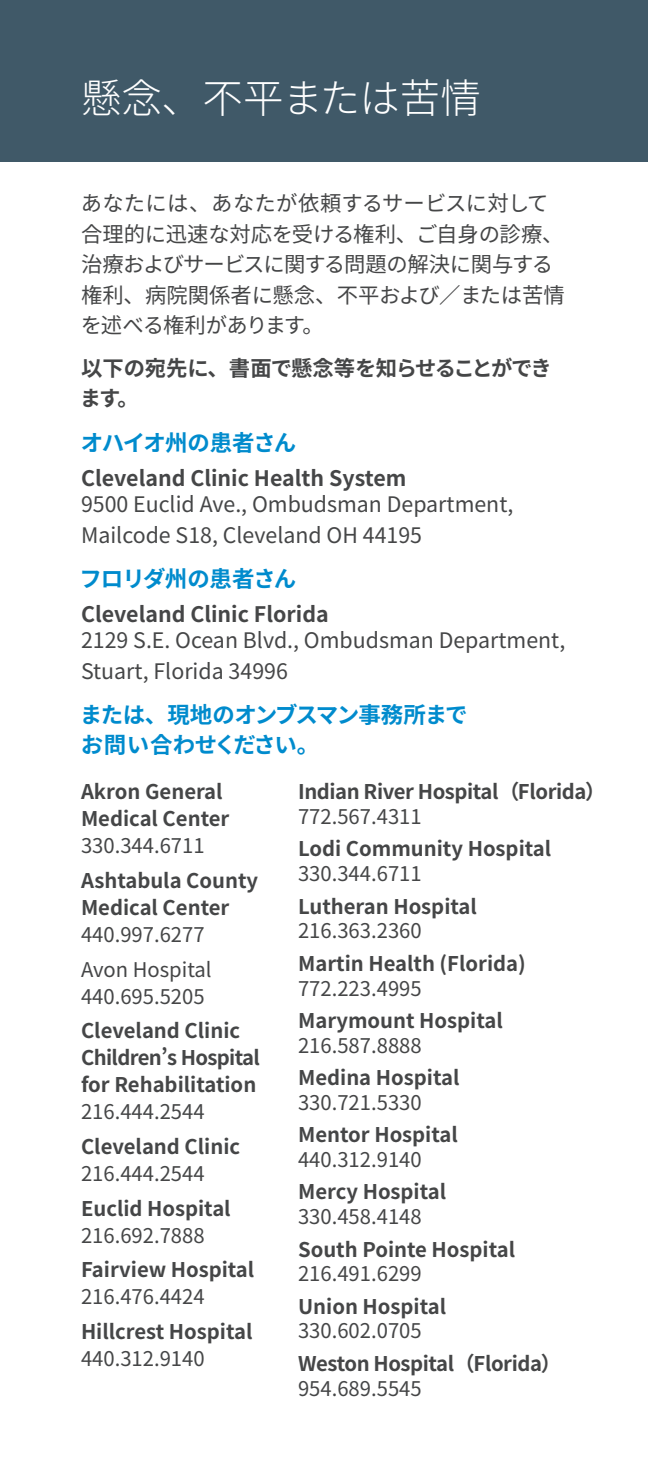
<style>
.page{position:relative;width:648px;height:1458px;background:#fff}
.page>*{position:absolute;margin:0;border:0;box-sizing:border-box;transform-origin:0 0}
.headline{font:300 40.5px "Noto Sans CJ Kjp";color:#fff}
.subhead{font:700 22.5px/30.4px "Noto Sans CJ Kjp";letter-spacing:-.045em;color:#008bcd}
.Body_Copy{font:21.38px/30.4px "Noto Sans CJ Kjp";color:#454647}
.Body_Copy-2{font:700 21.38px/30.4px "Noto Sans CJ Kjp";letter-spacing:-.045em;color:#454647}
.Body_Copy-3{font:700 20.25px/27px "Noto Sans CJ Kjp";color:#454647}
.Body_Copy-4{font:700 20.25px/24.8px "Noto Sans CJ Kjp";letter-spacing:-.02em;color:#454647}
.Body_Copy-5{font:20.25px/27px "Noto Sans CJ Kjp";color:#454647}
.s1{font-weight:700}
.s2{font-weight:400}
</style>
<div class="page">
<div style="left:0;top:0;width:648px;height:162px;background:#405968"></div>
<p class="headline" style="left:81px;top:76px;width:401px">懸念、不平または苦情</p>
<p class="Body_Copy" style="left:81px;top:189px;width:486px">あなたには、あなたが依頼するサービスに対して合理的に迅速な対応を受ける権利、ご自身の診療、治療およびサービスに関する問題の解決に関与する権利、病院関係者に懸念、不平および／または苦情を述べる権利があります。</p>
<p class="Body_Copy-2" style="left:80px;top:353px;width:473px">以下の宛先に、書面で懸念等を知らせることができます。</p>
<p class="subhead" style="left:81px;top:428px;width:217px">オハイオ州の患者さん</p>
<p class="Body_Copy" style="left:81px;top:466px;width:434px;line-height:25.9px"><span class="s1">Cleveland Clinic Health System<br></span>9500 Euclid Ave., Ombudsman Department,</p>
<p class="Body_Copy" style="left:81px;top:520px;width:343px">Mailcode S18, Cleveland OH 44195</p>
<p class="subhead" style="left:80px;top:564px;width:218px">フロリダ州の患者さん</p>
<p class="Body_Copy" style="left:81px;top:602px;width:486px;line-height:25.9px"><span class="s1">Cleveland Clinic Florida<br></span>2129 S.E. Ocean Blvd., Ombudsman Department,</p>
<p class="Body_Copy" style="left:81px;top:656px;width:208px">Stuart, Florida 34996</p>
<p class="subhead" style="left:80px;top:700px;width:389px">または、現地のオンブスマン事務所までお問い合わせください。</p>
<p class="Body_Copy-3" style="left:81px;top:779px;width:150px">Akron General<br>Medical Center<br><span class="s2">330.344.6711</span></p>
<p class="Body_Copy-3" style="left:81px;top:868px;width:179px">Ashtabula County<br>Medical Center<br><span class="s2">440.997.6277</span></p>
<p class="Body_Copy-5" style="left:81px;top:956px;width:132px">Avon Hospital<br>440.695.5205</p>
<p class="Body_Copy-3" style="left:81px;top:1018px;width:180px">Cleveland Clinic<br>Children’s Hospital for Rehabilitation<br><span class="s2">216.444.2544</span></p>
<p class="Body_Copy-3" style="left:81px;top:1133px;width:161px">Cleveland Clinic<br><span class="s2">216.444.2544</span></p>
<p class="Body_Copy-3" style="left:81px;top:1195px;width:151px">Euclid Hospital<br><span class="s2">216.692.7888</span></p>
<p class="Body_Copy-3" style="left:81px;top:1257px;width:175px">Fairview Hospital<br><span class="s2">216.476.4424</span></p>
<p class="Body_Copy-3" style="left:81px;top:1318px;width:173px">Hillcrest Hospital<br><span class="s2">440.312.9140</span></p>
<p class="Body_Copy-4" style="left:298px;top:780px;width:309px">Indian River Hospital（Florida）<br><span class="s2">772.567.4311</span></p>
<p class="Body_Copy-3" style="left:298px;top:837px;width:255px;line-height:24.8px">Lodi Community Hospital<br><span class="s2">330.344.6711</span></p>
<p class="Body_Copy-3" style="left:298px;top:894px;width:180px;line-height:24.8px">Lutheran Hospital<br><span class="s2">216.363.2360</span></p>
<p class="Body_Copy-3" style="left:298px;top:951px;width:229px;line-height:24.8px">Martin Health (Florida)<br><span class="s2">772.223.4995</span></p>
<p class="Body_Copy-3" style="left:298px;top:1009px;width:206px;line-height:24.8px">Marymount Hospital<br><span class="s2">216.587.8888</span></p>
<p class="Body_Copy-3" style="left:298px;top:1066px;width:163px;line-height:24.8px">Medina Hospital<br><span class="s2">330.721.5330</span></p>
<p class="Body_Copy-3" style="left:298px;top:1123px;width:161px;line-height:24.8px">Mentor Hospital<br><span class="s2">440.312.9140</span></p>
<p class="Body_Copy-3" style="left:298px;top:1180px;width:150px;line-height:24.8px">Mercy Hospital<br><span class="s2">330.458.4148</span></p>
<p class="Body_Copy-3" style="left:298px;top:1237px;width:219px;line-height:24.8px">South Pointe Hospital<br><span class="s2">216.491.6299</span></p>
<p class="Body_Copy-3" style="left:298px;top:1294px;width:150px;line-height:24.8px">Union Hospital<br><span class="s2">330.602.0705</span></p>
<p class="Body_Copy-4" style="left:298px;top:1352px;width:264px">Weston Hospital（Florida）<br><span class="s2">954.689.5545</span></p>
</div>
